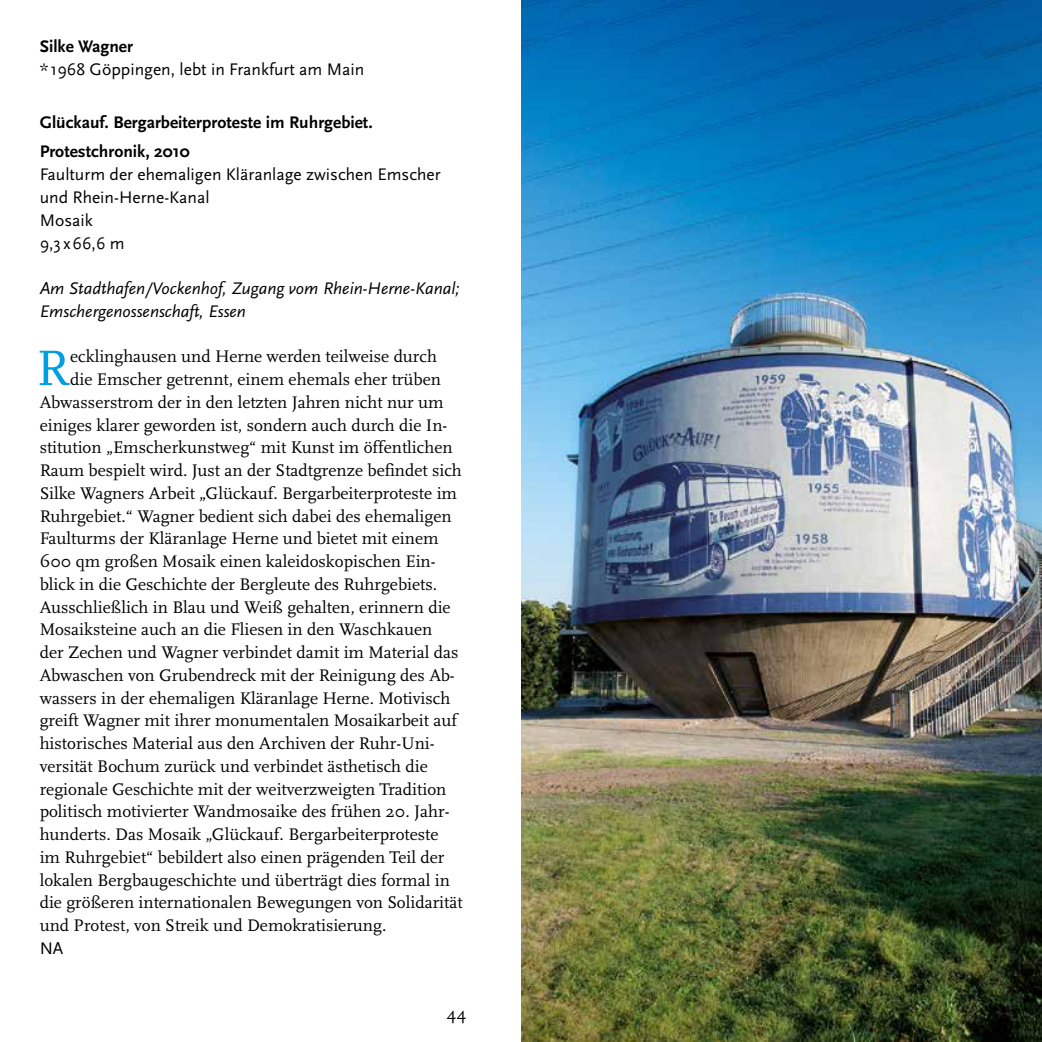
<style>
.page{position:relative;width:1042px;height:1042px;background:#fff}
.page>*{position:absolute;margin:0;border:0;box-sizing:border-box;transform-origin:0 0}
.t1{font:51.98px "Scala";color:#009fe3}
.t2{font:17.5px "Scala";color:#000}
.t3{font:17.5px/22.8px "Scala Sans";color:#000}
.t4{font:italic 17.5px/22.8px "Scala Sans";color:#000}
.t5{font:700 17.5px/29.8px "Scala Sans";color:#000}
</style>
<div class="page">
<img style="left:521px;top:0;width:521px;height:1042px">
<p class="t5" style="left:40px;top:32px;width:95px">Silke Wagner</p>
<p class="t3" style="left:40px;top:58px;width:326px">* 1968 Göppingen, lebt in Frankfurt am Main</p>
<p class="t5" style="left:40px;top:108px;width:334px">Glückauf. Bergarbeiterproteste im Ruhrgebiet.<br>Protestchronik, 2010</p>
<p class="t3" style="left:40px;top:163px;width:402px">Faulturm der ehemaligen Kläranlage zwischen Emscher und Rhein-Herne-Kanal<br>Mosaik<br>9,3 x66,6 m</p>
<p class="t4" style="left:40px;top:277px;width:422px">Am Stadthafen/Vockenhof, Zugang vom Rhein-Herne-Kanal;<br>Emschergenossenschaft, Essen</p>
<h1 class="t1" style="left:36px;top:340px;width:35px">R</h1>
<p class="t2" style="left:70px;top:347px;width:368px">ecklinghausen und Herne werden teilweise durch</p>
<p class="t2" style="left:70px;top:370px;width:372px">die Emscher getrennt, einem ehemals eher trüben</p>
<p class="t2" style="left:40px;top:392px;width:405px">Abwasserstrom der in den letzten Jahren nicht nur um</p>
<p class="t2" style="left:40px;top:415px;width:409px">einiges klarer geworden ist, sondern auch durch die In-</p>
<p class="t2" style="left:40px;top:438px;width:414px">stitution „Emscherkunstweg“ mit Kunst im öffentlichen</p>
<p class="t2" style="left:40px;top:461px;width:424px">Raum bespielt wird. Just an der Stadtgrenze befindet sich</p>
<p class="t2" style="left:40px;top:483px;width:419px">Silke Wagners Arbeit „Glückauf. Bergarbeiterproteste im</p>
<p class="t2" style="left:40px;top:506px;width:413px">Ruhrgebiet.“ Wagner bedient sich dabei des ehemaligen</p>
<p class="t2" style="left:40px;top:529px;width:400px">Faulturms der Kläranlage Herne und bietet mit einem</p>
<p class="t2" style="left:40px;top:552px;width:397px">600 qm großen Mosaik einen kaleidoskopischen Ein-</p>
<p class="t2" style="left:40px;top:574px;width:399px">blick in die Geschichte der Bergleute des Ruhrgebiets.</p>
<p class="t2" style="left:40px;top:597px;width:412px">Ausschließlich in Blau und Weiß gehalten, erinnern die</p>
<p class="t2" style="left:40px;top:620px;width:394px">Mosaiksteine auch an die Fliesen in den Waschkauen</p>
<p class="t2" style="left:40px;top:643px;width:420px">der Zechen und Wagner verbindet damit im Material das</p>
<p class="t2" style="left:40px;top:665px;width:416px">Abwaschen von Grubendreck mit der Reinigung des Ab-</p>
<p class="t2" style="left:40px;top:688px;width:412px">wassers in der ehemaligen Kläranlage Herne. Motivisch</p>
<p class="t2" style="left:40px;top:711px;width:419px">greift Wagner mit ihrer monumentalen Mosaikarbeit auf</p>
<p class="t2" style="left:40px;top:734px;width:396px">historisches Material aus den Archiven der Ruhr-Uni-</p>
<p class="t2" style="left:40px;top:756px;width:390px">versität Bochum zurück und verbindet ästhetisch die</p>
<p class="t2" style="left:40px;top:779px;width:408px">regionale Geschichte mit der weitverzweigten Tradition</p>
<p class="t2" style="left:40px;top:802px;width:411px">politisch motivierter Wandmosaike des frühen 20. Jahr-</p>
<p class="t2" style="left:40px;top:825px;width:400px">hunderts. Das Mosaik „Glückauf. Bergarbeiterproteste</p>
<p class="t2" style="left:40px;top:847px;width:406px">im Ruhrgebiet“ bebildert also einen prägenden Teil der</p>
<p class="t2" style="left:40px;top:870px;width:412px">lokalen Bergbaugeschichte und überträgt dies formal in</p>
<p class="t2" style="left:40px;top:893px;width:424px">die größeren internationalen Bewegungen von Solidarität</p>
<p class="t2" style="left:40px;top:916px;width:348px">und Protest, von Streik und Demokratisierung.</p>
<p class="t3" style="left:40px;top:937px;width:25px">NA</p>
<p class="t2" style="left:447px;top:1004px;width:21px">44</p>
</div>
